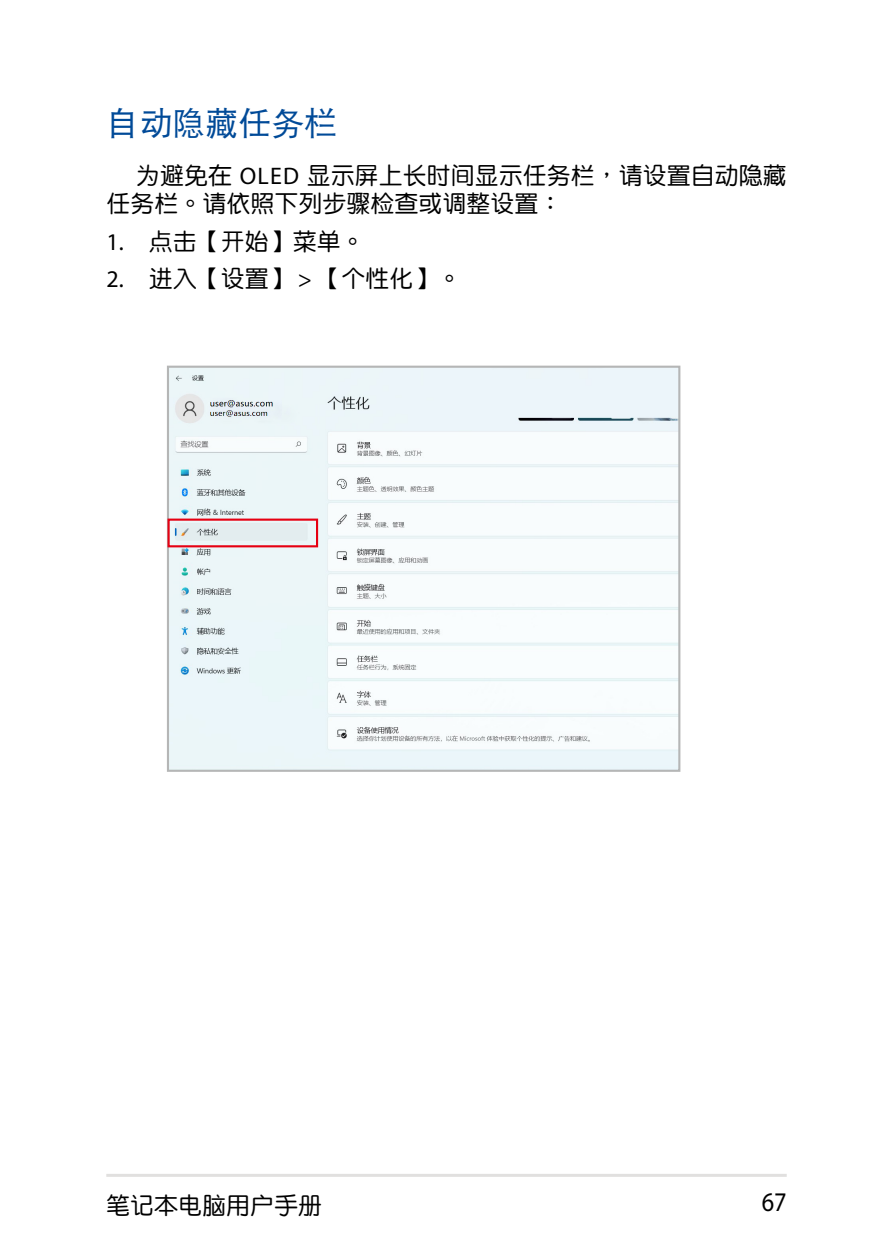
<style>
.page{position:relative;width:893px;height:1259px;background:#fff}
.page>*{position:absolute;margin:0;border:0;box-sizing:border-box;transform-origin:0 0}
.t1{font:33px "DF Hei GB5 Std W5";color:#004a98}
.t2{font:27px "Myriad Pro";color:#000;scale:.9 1}
.t3{font:24px/28.8px "DF Yuan GB5 Std W5";color:#000}
.s1{font-family:"Myriad Pro"}
</style>
<div class="page">
<hr style="left:106px;top:1173px;width:681px;height:3px;background:#e1e0df">
<img style="left:170px;top:369px;width:507px;height:400px">
<div style="left:167px;top:366px;width:513px;height:406px;border:2px solid #b5b6b6"></div>
<div style="left:168px;top:518px;width:150px;height:29px;border:2px solid #e60012"></div>
<h1 class="t1" style="left:106px;top:105px;width:232px">自動隱藏任務欄</h1>
<p class="t3" style="left:106px;top:160px;width:682px;text-indent:30px">為避免在 <span class="s1">OLED</span> 顯示屏上長時間顯示任務欄，請設置自動隱藏任務欄。請依照下列步驟檢查或調整設置：</p>
<p class="t3" style="left:106px;top:226px;width:260px"><span class="s1">1.</span> 點擊【開始】菜單。</p>
<p class="t3" style="left:106px;top:264px;width:357px"><span class="s1">2.</span> 進入【設置】 <span class="s1">&gt;</span> 【個性化】。</p>
<p class="t3" style="left:106px;top:1190px;width:218px">筆記本電腦用戶手冊</p>
<p class="t2" style="left:762px;top:1185px;width:29px">67</p>
</div>
